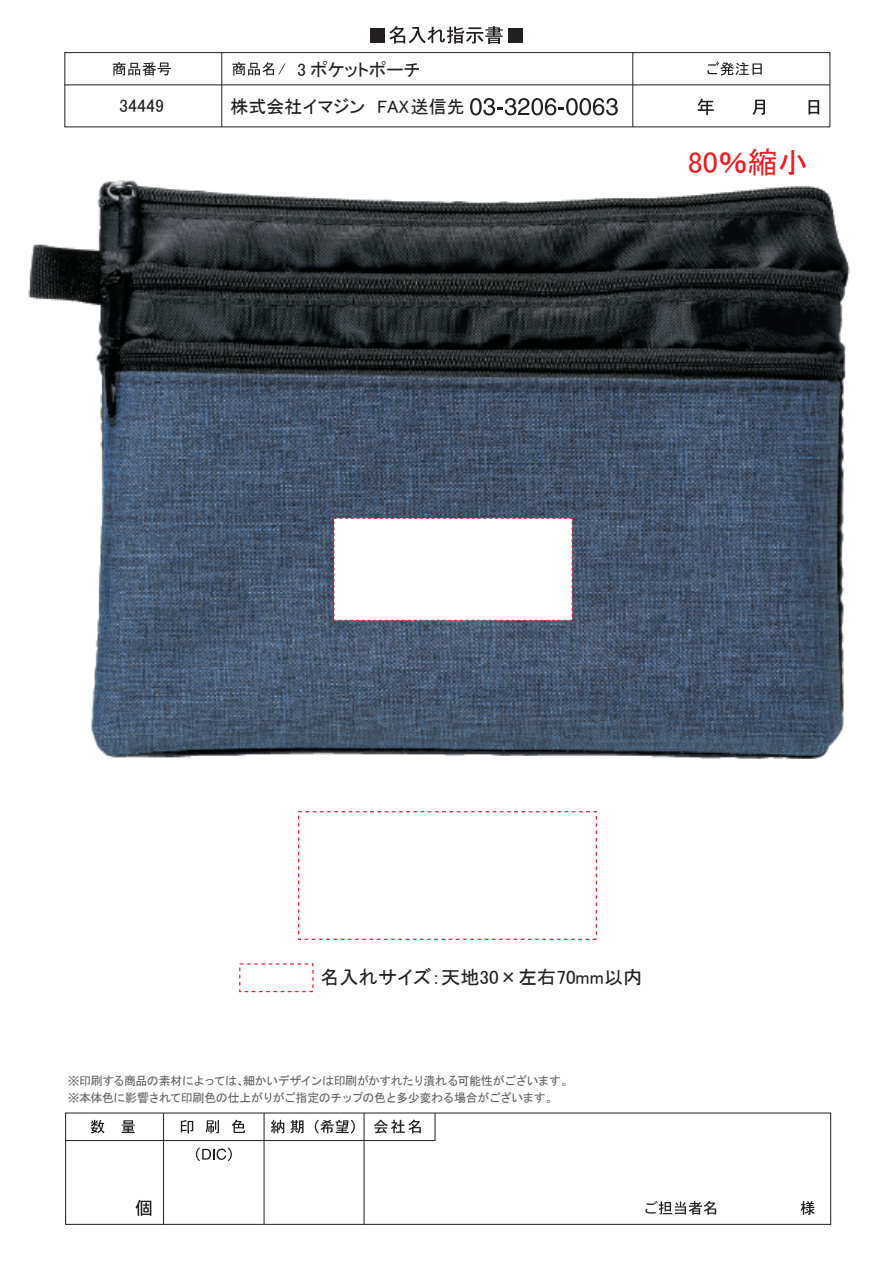
<style>
.page{position:relative;width:893px;height:1263px;background:#fff}
.page>*{position:absolute;margin:0;border:0;box-sizing:border-box;transform-origin:0 0}
.t1{font:30px "MS P Gothic";color:#ee1d23}
.t2{font:19.2px "MS P Gothic";color:#231f20}
.t3{font:18px "MS P Gothic";color:#231f20}
.t4{font:12px/17px "MS Gothic";letter-spacing:-.045em;color:#616164}
</style>
<div class="page">
<img style="left:28px;top:84px;width:822px;height:675px">
<div style="left:65px;top:1113px;width:766px;height:112px;border:1px solid #231f20"></div>
<hr style="left:264px;top:1113px;width:1px;height:111px;background:#231f20">
<hr style="left:163px;top:1113px;width:1px;height:111px;background:#231f20">
<hr style="left:364px;top:1113px;width:1px;height:111px;background:#231f20">
<svg style="left:65px;top:1112px;width:371px;height:29px"></svg>
<svg style="left:196px;top:1147px;width:36px;height:14px"></svg>
<svg style="left:136px;top:1200px;width:15px;height:16px"></svg>
<svg style="left:645px;top:1201px;width:71px;height:14px"></svg>
<svg style="left:801px;top:1201px;width:14px;height:14px"></svg>
<div style="left:64px;top:52px;width:766px;height:75px;border:1px solid #231f20"></div>
<svg style="left:698px;top:99px;width:16px;height:16px"></svg>
<svg style="left:753px;top:100px;width:12px;height:15px"></svg>
<svg style="left:808px;top:100px;width:11px;height:15px"></svg>
<hr style="left:221px;top:53px;width:1px;height:74px;background:#231f20">
<div style="left:370px;top:28px;width:15px;height:14px;background:#231f20"></div>
<svg style="left:389px;top:26px;width:114px;height:18px"></svg>
<div style="left:508px;top:28px;width:15px;height:14px;background:#231f20"></div>
<svg style="left:470px;top:98px;width:148px;height:17px"></svg>
<hr style="left:632px;top:53px;width:1px;height:74px;background:#231f20">
<hr style="left:64px;top:84px;width:766px;height:1px;background:#231f20">
<svg style="left:113px;top:62px;width:58px;height:14px"></svg>
<svg style="left:232px;top:62px;width:53px;height:14px"></svg>
<svg style="left:707px;top:62px;width:55px;height:14px"></svg>
<div style="left:333px;top:518px;width:240px;height:103px;background:#fff;border:1px dashed #ee1d23"></div>
<div style="left:298px;top:811px;width:299px;height:129px;background:#fff;border:1px dashed #ee1d23"></div>
<h3 class="t3" style="left:119px;top:96px;width:46px">34449</h3>
<h3 class="t3" style="left:297px;top:60px;width:125px">3 ポケットポーチ</h3>
<h3 class="t3" style="left:231px;top:98px;width:236px">株式会社イマジン FAX送信先</h3>
<h1 class="t1" style="left:688px;top:147px;width:121px">80％縮小</h1>
<h2 class="t2" style="left:320px;top:968px;width:323px">名入れサイズ：天地30×左右70mm以内</h2>
<p class="t4" style="left:68px;top:1072px;width:507px">※印刷する商品の素材によっては、細かいデザインは印刷がかすれたり潰れる可能性がございます。※本体色に影響されて印刷色の仕上がりがご指定のチップの色と多少変わる場合がございます。</p>
</div>
